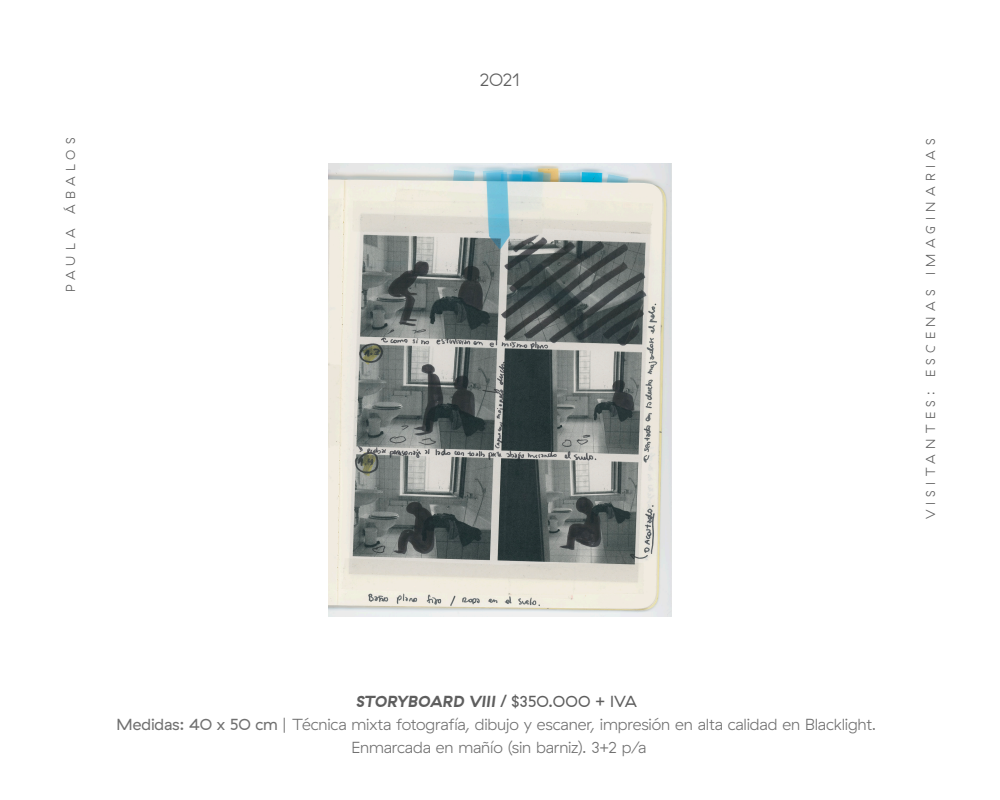
<style>
.page{position:relative;width:1000px;height:800px;background:#fff}
.page>*{position:absolute;margin:0;border:0;box-sizing:border-box;transform-origin:0 0}
.ingles{font:300 18px "GT Haptik Trial";color:#5e5e5e}
.texto{font:300 16px "GT Haptik";letter-spacing:-.01em;color:#707070}
.ingles-2{font:italic 700 16px "GT Haptik";letter-spacing:-.01em;color:#5e5e5e}
.ingles-3{font:300 13px "GT Haptik";letter-spacing:.41em;color:#5e5e5e}
.s1{font-family:"Agency FB";font-style:normal}
.s2{font-weight:400;font-style:normal}
.s3{font-weight:400}
.s4{font-family:"Agency FB";font-weight:400}
</style>
<div class="page">
<img style="left:328px;top:164px;width:344px;height:453px">
<p class="ingles-3" style="left:63px;top:292px;width:156px;rotate:-90deg">PAULA ÁBALOS</p>
<p class="ingles" style="left:480px;top:73px;width:42px">2O21</p>
<p class="ingles-3" style="left:923px;top:519px;width:382px;rotate:-90deg">VISITANTES: ESCENAS IMAGINARIAS</p>
<p class="ingles-2" style="left:356px;top:692px;width:283px">STORYBOARD VIII <span class="s1">/</span> <span class="s2">$35O.OOO + IVA</span></p>
<p class="texto" style="left:117px;top:715px;width:761px"><span class="s3">Medidas: 4O x 5O cm</span> <span class="s4">|</span> Técnica mixta fotografía, dibujo y escaner, impresión en alta calidad en Blacklight.</p>
<p class="texto" style="left:351px;top:738px;width:297px">Enmarcada en mañío (sin barniz). 3+2 p/a</p>
</div>
